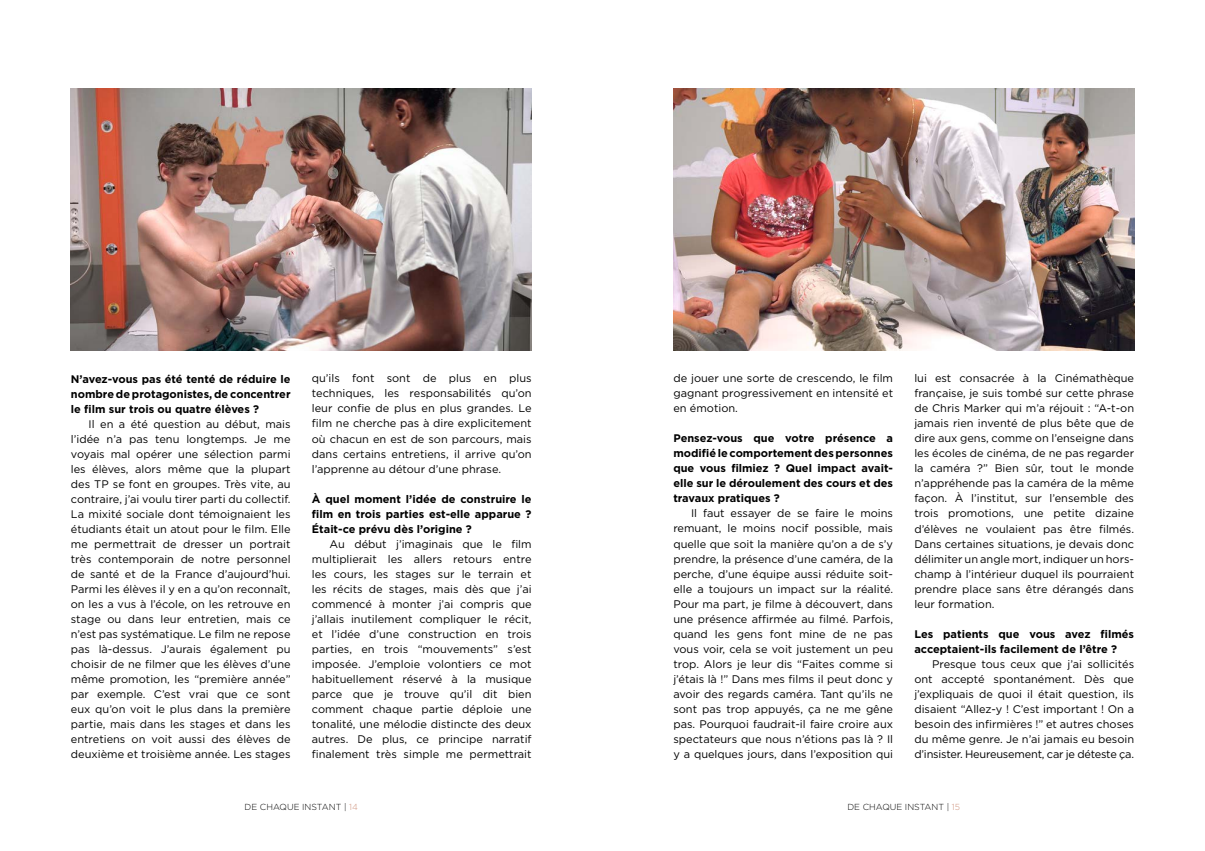
<style>
.page{position:relative;width:1205px;height:851px;background:#fff}
.page>*{position:absolute;margin:0;border:0;box-sizing:border-box;transform-origin:0 0}
.t1{font:11px/15px "Gotham";color:#000;text-align:justify}
.t2{font:700 11px/15px "Gotham";color:#000;text-align:justify}
.t3{font:300 8.75px "Gotham";color:#000}
.s1{color:#cf937d}
</style>
<div class="page">
<img style="left:71px;top:89px;width:460px;height:261px">
<img style="left:673px;top:89px;width:461px;height:261px">
<p class="t2" style="left:71px;top:371px;width:221px">N’avez-vous pas été tenté de réduire le nombre de protagonistes, de concentrer le film sur trois ou quatre élèves ?</p>
<p class="t1" style="left:71px;top:416px;width:221px;text-indent:18px">Il en a été question au début, mais l’idée n’a pas tenu longtemps. Je me voyais mal opérer une sélection parmi les élèves, alors même que la plupart des TP se font en groupes. Très vite, au contraire, j’ai voulu tirer parti du collectif.<br>La mixité sociale dont témoignaient les étudiants était un atout pour le film. Elle me permettrait de dresser un portrait très contemporain de notre personnel de santé et de la France d’aujourd’hui.<br>Parmi les élèves il y en a qu’on reconnaît, on les a vus à l’école, on les retrouve en stage ou dans leur entretien, mais ce n’est pas systématique. Le film ne repose pas là-dessus. J’aurais également pu choisir de ne filmer que les élèves d’une même promotion, les “première année” par exemple. C’est vrai que ce sont eux qu’on voit le plus dans la première partie, mais dans les stages et dans les entretiens on voit aussi des élèves de deuxième et troisième année. Les stages</p>
<p class="t1" style="left:312px;top:371px;width:221px">qu’ils font sont de plus en plus techniques, les responsabilités qu’on leur confie de plus en plus grandes. Le film ne cherche pas à dire explicitement où chacun en est de son parcours, mais dans certains entretiens, il arrive qu’on l’apprenne au détour d’une phrase.</p>
<p class="t2" style="left:312px;top:491px;width:221px">À quel moment l’idée de construire le film en trois parties est-elle apparue ?<br>Était-ce prévu dès l’origine ?</p>
<p class="t1" style="left:312px;top:536px;width:221px;text-indent:18px">Au début j’imaginais que le film multiplierait les allers retours entre les cours, les stages sur le terrain et les récits de stages, mais dès que j’ai commencé à monter j’ai compris que j’allais inutilement compliquer le récit, et l’idée d’une construction en trois parties, en trois “mouvements” s’est imposée. J’emploie volontiers ce mot habituellement réservé à la musique parce que je trouve qu’il dit bien comment chaque partie déploie une tonalité, une mélodie distincte des deux autres. De plus, ce principe narratif finalement très simple me permettrait</p>
<p class="t1" style="left:673px;top:370px;width:221px">de jouer une sorte de crescendo, le film gagnant progressivement en intensité et en émotion.</p>
<p class="t2" style="left:673px;top:431px;width:221px">Pensez-vous que votre présence a modifié le comportement des personnes que vous filmiez ? Quel impact avait&shy;elle sur le déroulement des cours et des travaux pratiques ?</p>
<p class="t1" style="left:673px;top:505px;width:221px;text-indent:18px">Il faut essayer de se faire le moins remuant, le moins nocif possible, mais quelle que soit la manière qu’on a de s’y prendre, la présence d’une caméra, de la perche, d’une équipe aussi réduite soit&shy;elle a toujours un impact sur la réalité.<br>Pour ma part, je filme à découvert, dans une présence affirmée au filmé. Parfois, quand les gens font mine de ne pas vous voir, cela se voit justement un peu trop. Alors je leur dis “Faites comme si j’étais là !” Dans mes films il peut donc y avoir des regards caméra. Tant qu’ils ne sont pas trop appuyés, ça ne me gêne pas. Pourquoi faudrait-il faire croire aux spectateurs que nous n’étions pas là ? Il y a quelques jours, dans l’exposition qui</p>
<p class="t1" style="left:914px;top:370px;width:221px">lui est consacrée à la Cinémathèque française, je suis tombé sur cette phrase de Chris Marker qui m’a réjouit : “A-t-on jamais rien inventé de plus bête que de dire aux gens, comme on l’enseigne dans les écoles de cinéma, de ne pas regarder la caméra ?” Bien sûr, tout le monde n’appréhende pas la caméra de la même façon. À l’institut, sur l’ensemble des trois promotions, une petite dizaine d’élèves ne voulaient pas être filmés.<br>Dans certaines situations, je devais donc délimiter un angle mort, indiquer un hors&shy;champ à l’intérieur duquel ils pourraient prendre place sans être dérangés dans leur formation.</p>
<p class="t2" style="left:914px;top:626px;width:221px">Les patients que vous avez filmés acceptaient-ils facilement de l’être ?</p>
<p class="t1" style="left:914px;top:656px;width:221px;text-indent:18px">Presque tous ceux que j’ai sollicités ont accepté spontanément. Dès que j’expliquais de quoi il était question, ils disaient “Allez-y ! C’est important ! On a besoin des infirmières !” et autres choses du même genre. Je n’ai jamais eu besoin d’insister. Heureusement, car je déteste ça.</p>
<p class="t3" style="left:245px;top:801px;width:115px">DE CHAQUE INSTANT | <span class="s1">14</span></p>
<p class="t3" style="left:847px;top:801px;width:114px">DE CHAQUE INSTANT | <span class="s1">15</span></p>
</div>
